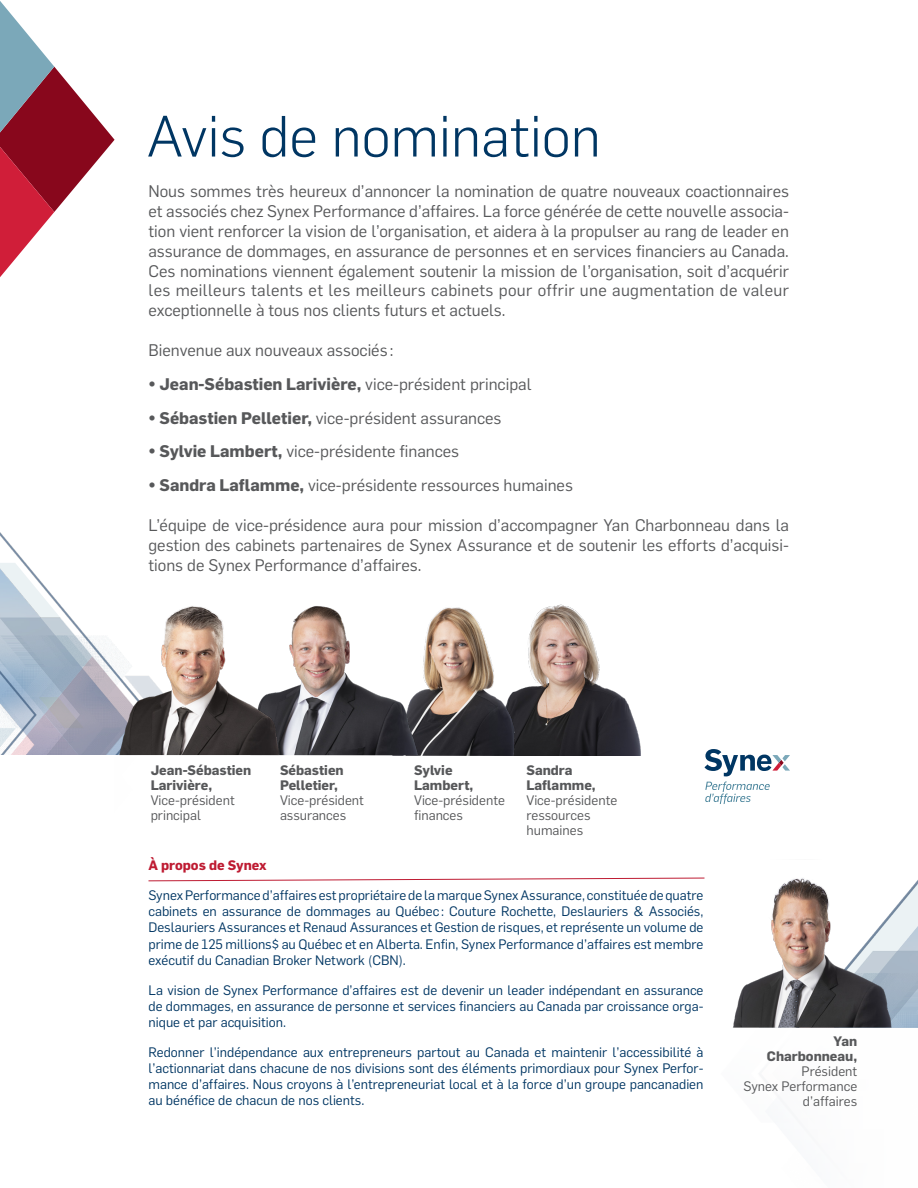
<style>
.page{position:relative;width:918px;height:1188px;background:#fff}
.page>*{position:absolute;margin:0;border:0;box-sizing:border-box;transform-origin:0 0}
.t1{font:300 57px "Flama";color:#003663}
.t2{font:16.5px/19.8px "Flama";color:#57585a;text-align:justify}
.t3{font:700 16.5px "Flama";color:#57585a}
.t4{font:13.5px/16.2px "Flama";color:#003663;text-align:justify}
.t5{font:13.5px/15px "Flama";color:#57585a}
.t6{font:700 13.5px/15px "Flama";color:#57585a}
.t7{font:700 13.5px "Flama";color:#be1b32}
.s1{font-weight:400}
.s2{font-weight:700}
</style>
<div class="page">
<svg style="left:904px;top:884px;width:14px;height:144px"></svg>
<img style="left:733px;top:878px;width:171px;height:150px">
<svg style="left:704px;top:749px;width:86px;height:55px"></svg>
<svg style="left:0;top:1px;width:115px;height:276px"></svg>
<svg style="left:0;top:563px;width:108px;height:192px"></svg>
<img style="left:539px;top:604px;width:102px;height:151px">
<img style="left:428px;top:607px;width:111px;height:148px">
<svg style="left:120px;top:755px;width:380px;height:1px"></svg>
<img style="left:295px;top:606px;width:133px;height:149px">
<img style="left:108px;top:606px;width:187px;height:149px">
<svg style="left:148px;top:877px;width:557px;height:5px"></svg>
<p class="t1" style="left:146px;top:98px;width:456px">Avis de nomination</p>
<p class="t2" style="left:148px;top:181px;width:642px">Nous sommes très heureux d’annoncer la nomination de quatre nouveaux coactionnaires et associés chez Synex Performance d’affaires. La force générée de cette nouvelle associa&shy;tion vient renforcer la vision de l’organisation, et aidera à la propulser au rang de leader en assurance de dommages, en assurance de personnes et en services financiers au Canada.<br>Ces nominations viennent également soutenir la mission de l’organisation, soit d’acquérir les meilleurs talents et les meilleurs cabinets pour offrir une augmentation de valeur exceptionnelle à tous nos clients futurs et actuels.</p>
<p class="t2" style="left:148px;top:339px;width:246px">Bienvenue aux nouveaux associés :</p>
<p class="t3" style="left:148px;top:372px;width:385px">• Jean-Sébastien Larivière, <span class="s1">vice-président principal</span></p>
<p class="t2" style="left:148px;top:407px;width:355px"><span class="s2">• Sébastien Pelletier,</span> vice-président assurances</p>
<p class="t2" style="left:148px;top:441px;width:312px"><span class="s2">• Sylvie Lambert,</span> vice-présidente finances</p>
<p class="t2" style="left:148px;top:474px;width:426px"><span class="s2">• Sandra Laflamme,</span> vice-présidente ressources humaines</p>
<p class="t2" style="left:148px;top:514px;width:642px">L’équipe de vice-présidence aura pour mission d’accompagner Yan Charbonneau dans la gestion des cabinets partenaires de Synex Assurance et de soutenir les efforts d’acquisi&shy;tions de Synex Performance d’affaires.</p>
<p class="t6" style="left:151px;top:762px;width:102px">Jean-Sébastien<br>Larivière,<br><span class="s1">Vice-président principal</span></p>
<p class="t5" style="left:280px;top:762px;width:85px"><span class="s2">Sébastien<br>Pelletier,<br></span>Vice-président assurances</p>
<p class="t5" style="left:414px;top:762px;width:92px"><span class="s2">Sylvie<br>Lambert,<br></span>Vice-présidente finances</p>
<p class="t7" style="left:148px;top:856px;width:120px">À propos de Synex</p>
<p class="t4" style="left:148px;top:886px;width:557px">Synex Performance d’affaires est propriétaire de la marque Synex Assurance, constituée de quatre cabinets en assurance de dommages au Québec : Couture Rochette, Deslauriers &amp; Associés, Deslauriers Assurances et Renaud Assurances et Gestion de risques, et représente un volume de prime de 125 millions$ au Québec et en Alberta. Enfin, Synex Performance d’affaires est membre exécutif du Canadian Broker Network (CBN).</p>
<p class="t4" style="left:148px;top:981px;width:557px">La vision de Synex Performance d’affaires est de devenir un leader indépendant en assurance de dommages, en assurance de personne et services financiers au Canada par croissance orga&shy;nique et par acquisition.</p>
<p class="t4" style="left:148px;top:1043px;width:557px">Redonner l’indépendance aux entrepreneurs partout au Canada et maintenir l’accessibilité à l’actionnariat dans chacune de nos divisions sont des éléments primordiaux pour Synex Perfor&shy;mance d’affaires. Nous croyons à l’entrepreneuriat local et à la force d’un groupe pancanadien au bénéfice de chacun de nos clients.</p>
<p class="t6" style="left:767px;top:1032px;width:92px;text-align:right">Yan<br>Charbonneau,<br><span class="s1">Président</span></p>
<p class="t5" style="left:526px;top:762px;width:92px"><span class="s2">Sandra<br>Laflamme,<br></span>Vice-présidente ressources humaines</p>
<p class="t5" style="left:744px;top:1077px;width:115px;text-align:right">Synex Performance d’affaires</p>
</div>
